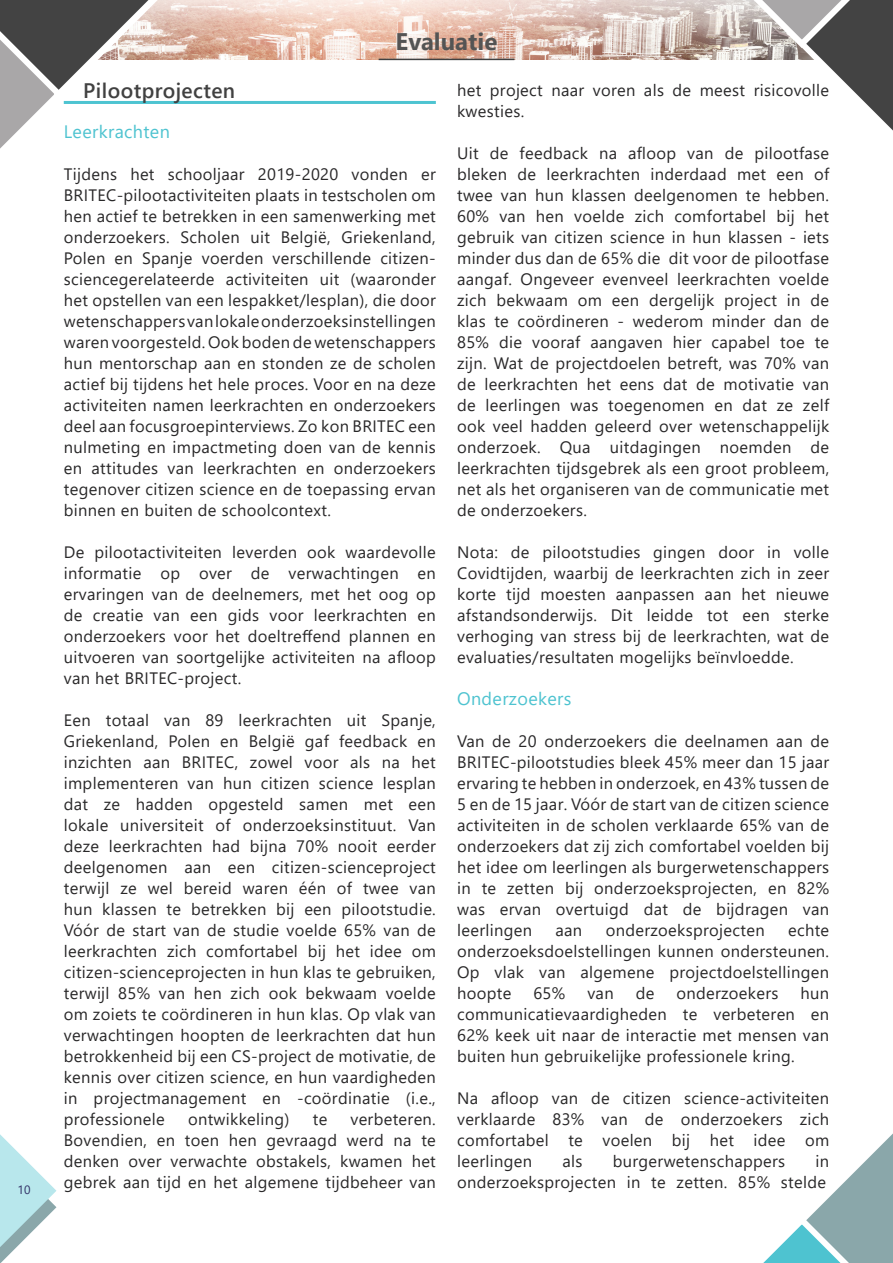
<style>
.page{position:relative;width:893px;height:1263px;background:#fff}
.page>*{position:absolute;margin:0;border:0;box-sizing:border-box;transform-origin:0 0}
.t1{font:700 24px "Segoe UI";color:#545454}
.t2{font:600 21px "Segoe UI";letter-spacing:.02em;color:#414141}
.t3{font:18px "Segoe UI";letter-spacing:.02em;color:#4ec3d0}
.t4{font:16.5px/21px "Segoe UI";letter-spacing:.02em;color:#292829;text-align:justify}
.t5{font:12px "Segoe UI";color:#303066}
</style>
<div class="page">
<img style="left:353px;top:0;width:323px;height:60px">
<hr style="left:379px;top:59px;width:135px;height:1px;background:#414141">
<hr style="left:64px;top:101px;width:372px;height:3px;background:#4dc4d1">
<svg style="left:0;top:1134px;width:56px;height:129px"></svg>
<svg style="left:676px;top:0;width:217px;height:131px"></svg>
<svg style="left:763px;top:1133px;width:130px;height:130px"></svg>
<svg style="left:0;top:0;width:353px;height:149px"></svg>
<p class="t5" style="left:17px;top:1178px;width:15px">10</p>
<h1 class="t1" style="left:396px;top:19px;width:103px">Evaluatie</h1>
<p class="t4" style="left:457px;top:78px;width:374px">het project naar voren als de meest risicovolle kwesties.</p>
<p class="t4" style="left:457px;top:141px;width:374px">Uit de feedback na afloop van de pilootfase bleken de leerkrachten inderdaad met een of twee van hun klassen deelgenomen te hebben.<br>60% van hen voelde zich comfortabel bij het gebruik van citizen science in hun klassen - iets minder dus dan de 65% die dit voor de pilootfase aangaf. Ongeveer evenveel leerkrachten voelde zich bekwaam om een dergelijk project in de klas te coördineren - wederom minder dan de 85% die vooraf aangaven hier capabel toe te zijn. Wat de projectdoelen betreft, was 70% van de leerkrachten het eens dat de motivatie van de leerlingen was toegenomen en dat ze zelf ook veel hadden geleerd over wetenschappelijk onderzoek. Qua uitdagingen noemden de leerkrachten tijdsgebrek als een groot probleem, net als het organiseren van de communicatie met de onderzoekers.</p>
<p class="t4" style="left:457px;top:540px;width:374px">Nota: de pilootstudies gingen door in volle Covidtijden, waarbij de leerkrachten zich in zeer korte tijd moesten aanpassen aan het nieuwe afstandsonderwijs. Dit leidde tot een sterke verhoging van stress bij de leerkrachten, wat de evaluaties/resultaten mogelijks beïnvloedde.</p>
<p class="t3" style="left:457px;top:682px;width:116px">Onderzoekers</p>
<p class="t4" style="left:457px;top:729px;width:374px">Van de 20 onderzoekers die deelnamen aan de BRITEC-pilootstudies bleek 45% meer dan 15 jaar ervaring te hebben in onderzoek, en 43% tussen de 5 en de 15 jaar. Vóór de start van de citizen science activiteiten in de scholen verklaarde 65% van de onderzoekers dat zij zich comfortabel voelden bij het idee om leerlingen als burgerwetenschappers in te zetten bij onderzoeksprojecten, en 82% was ervan overtuigd dat de bijdragen van leerlingen</p>
<p class="t2" style="left:83px;top:71px;width:153px">Pilootprojecten</p>
<p class="t3" style="left:64px;top:115px;width:108px">Leerkrachten</p>
<p class="t4" style="left:64px;top:162px;width:374px">Tijdens het schooljaar 2019-2020 vonden er BRITEC-pilootactiviteiten plaats in testscholen om hen actief te betrekken in een samenwerking met onderzoekers. Scholen uit België, Griekenland, Polen en Spanje voerden verschillende citizen&shy;sciencegerelateerde activiteiten uit (waaronder het opstellen van een lespakket/lesplan), die door wetenschappers van lokale onderzoeksinstellingen waren voorgesteld. Ook boden de wetenschappers hun mentorschap aan en stonden ze de scholen actief bij tijdens het hele proces. Voor en na deze activiteiten namen leerkrachten en onderzoekers deel aan focusgroepinterviews. Zo kon BRITEC een nulmeting en impactmeting doen van de kennis en attitudes van leerkrachten en onderzoekers tegenover citizen science en de toepassing ervan binnen en buiten de schoolcontext.</p>
<p class="t4" style="left:64px;top:540px;width:374px">De pilootactiviteiten leverden ook waardevolle informatie op over de verwachtingen en ervaringen van de deelnemers, met het oog op de creatie van een gids voor leerkrachten en onderzoekers voor het doeltreffend plannen en uitvoeren van soortgelijke activiteiten na afloop van het BRITEC-project.</p>
<p class="t4" style="left:64px;top:708px;width:374px">Een totaal van 89 leerkrachten uit Spanje, Griekenland, Polen en België gaf feedback en inzichten aan BRITEC, zowel voor als na het implementeren van hun citizen science lesplan dat ze hadden opgesteld samen met een lokale universiteit of onderzoeksinstituut. Van deze leerkrachten had bijna 70% nooit eerder deelgenomen aan een citizen-scienceproject terwijl ze wel bereid waren één of twee van hun klassen te betrekken bij een pilootstudie.<br>Vóór de start van de studie voelde 65% van de leerkrachten zich comfortabel bij het idee om citizen-scienceprojecten in hun klas te gebruiken, terwijl 85% van hen zich ook bekwaam voelde om zoiets te coördineren in hun klas. Op vlak van verwachtingen hoopten de leerkrachten dat hun betrokkenheid bij een CS-project de motivatie, de kennis over citizen science, en hun vaardigheden in projectmanagement en -coördinatie (i.e., professionele</p>
<p class="t4" style="left:457px;top:918px;width:374px;text-indent:331px">echte onderzoeksdoelstellingen kunnen ondersteunen.<br>Op vlak van algemene projectdoelstellingen hoopte</p>
<p class="t4" style="left:555px;top:918px;width:28px">aan</p>
<p class="t4" style="left:606px;top:918px;width:160px">onderzoeksprojecten</p>
<p class="t4" style="left:457px;top:981px;width:374px;text-indent:343px">hun communicatievaardigheden te verbeteren en 62% keek uit naar de interactie met mensen van buiten hun gebruikelijke professionele kring.</p>
<p class="t4" style="left:457px;top:1086px;width:374px">Na afloop van de citizen science-activiteiten verklaarde 83% van de onderzoekers zich comfortabel te voelen bij het idee om leerlingen</p>
<p class="t4" style="left:533px;top:981px;width:33px">65%</p>
<p class="t4" style="left:587px;top:981px;width:28px">van</p>
<p class="t4" style="left:636px;top:981px;width:20px">de</p>
<p class="t4" style="left:676px;top:981px;width:104px">onderzoekers</p>
<p class="t4" style="left:64px;top:1107px;width:374px;text-indent:287px">verbeteren.<br>Bovendien, en toen hen gevraagd werd na te denken over verwachte obstakels, kwamen het gebrek aan tijd en het algemene tijdbeheer van</p>
<p class="t4" style="left:188px;top:1107px;width:103px">ontwikkeling)</p>
<p class="t4" style="left:313px;top:1107px;width:16px">te</p>
<p class="t4" style="left:562px;top:1149px;width:22px">als</p>
<p class="t4" style="left:613px;top:1149px;width:174px">burgerwetenschappers</p>
<p class="t4" style="left:457px;top:1149px;width:374px;text-align:right">in<br>onderzoeksprojecten in te zetten. 85% stelde</p>
</div>
